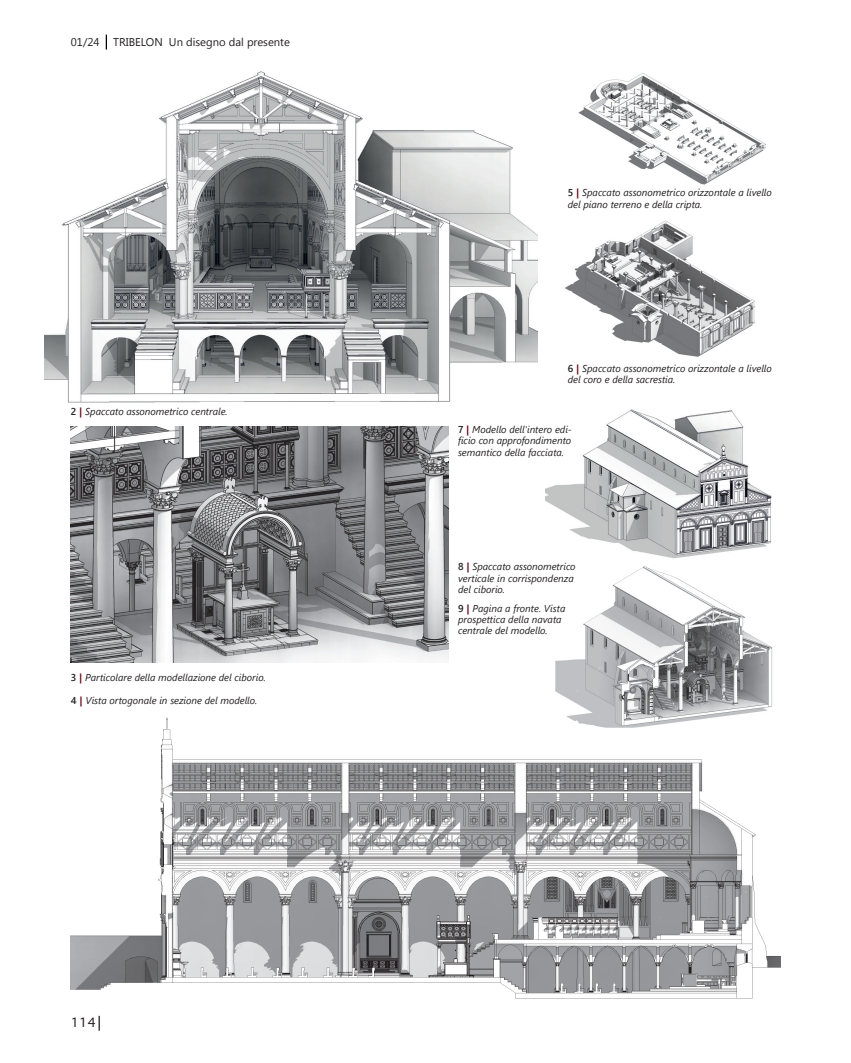
<style>
.page{position:relative;width:851px;height:1063px;background:#fff}
.page>*{position:absolute;margin:0;border:0;box-sizing:border-box;transform-origin:0 0}
.t1{font:12.5px "Sathu";color:#231f20}
.t2{font:11.25px "Segoe UI";color:#231f20}
.t3{font:italic 10px/11.2px "Segoe UI";color:#231f20}
.s1{font-weight:600;font-style:normal}
.s2{font-weight:700;font-style:normal;color:#7e0412}
</style>
<div class="page">
<svg style="left:106px;top:35px;width:1px;height:15px"></svg>
<svg style="left:99px;top:1016px;width:1px;height:15px"></svg>
<img style="left:71px;top:717px;width:709px;height:282px">
<img style="left:45px;top:71px;width:492px;height:332px">
<img style="left:545px;top:409px;width:227px;height:150px">
<img style="left:555px;top:566px;width:225px;height:162px">
<img style="left:578px;top:73px;width:187px;height:112px">
<img style="left:565px;top:220px;width:190px;height:137px">
<img style="left:71px;top:426px;width:377px;height:237px">
<p class="t2" style="left:71px;top:34px;width:220px">01/24 TRIBELON Un disegno dal presente</p>
<p class="t3" style="left:71px;top:406px;width:158px"><span class="s1">2</span> <span class="s2">|</span> Spaccato assonometrico centrale.</p>
<p class="t3" style="left:71px;top:671px;width:196px"><span class="s1">3</span> <span class="s2">|</span> Particolare della modellazione del ciborio.</p>
<p class="t3" style="left:71px;top:694px;width:188px"><span class="s1">4</span> <span class="s2">|</span> Vista ortogonale in sezione del modello.</p>
<p class="t1" style="left:71px;top:1016px;width:26px">114</p>
<p class="t3" style="left:567px;top:187px;width:205px"><span class="s1">5</span> <span class="s2">|</span> Spaccato assonometrico orizzontale a livello del piano terreno e della cripta.</p>
<p class="t3" style="left:567px;top:362px;width:205px"><span class="s1">6</span> <span class="s2">|</span> Spaccato assonometrico orizzontale a livello del coro e della sacrestia.</p>
<p class="t3" style="left:458px;top:423px;width:115px;text-align:justify"><span class="s1">7</span> <span class="s2">|</span> Modello dell'intero edi&shy;ficio con approfondimento semantico della facciata.</p>
<p class="t3" style="left:458px;top:561px;width:119px"><span class="s1">8</span> <span class="s2">|</span> Spaccato assonometrico verticale in corrispondenza del ciborio.</p>
<p class="t3" style="left:458px;top:602px;width:109px"><span class="s1">9</span> <span class="s2">|</span> Pagina a fronte. Vista prospettica della navata centrale del modello.</p>
</div>
